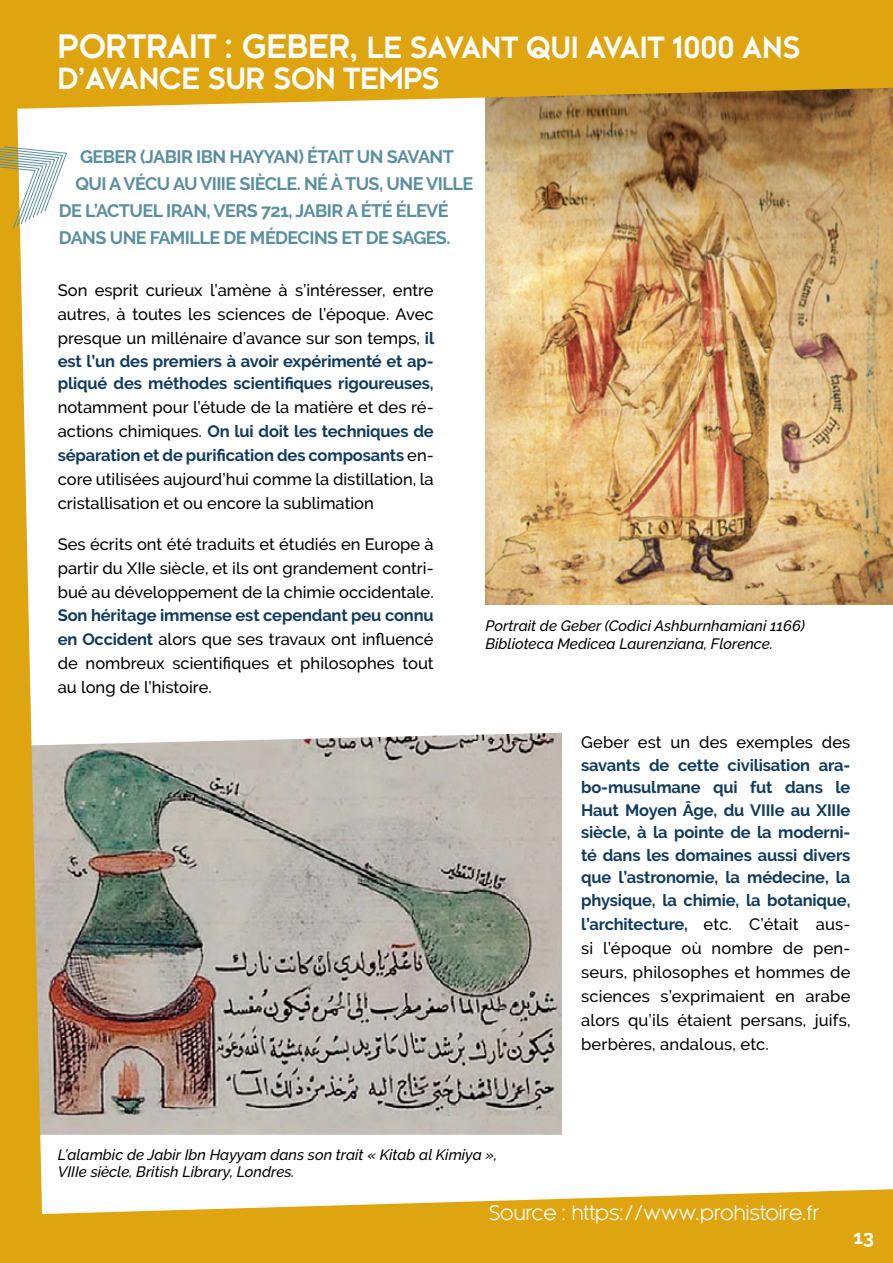
<style>
.page{position:relative;width:893px;height:1263px;background:#fff}
.page>*{position:absolute;margin:0;border:0;box-sizing:border-box;transform-origin:0 0}
.t1{font:700 28.5px/31.5px "Kessel 105";color:#fff}
.t2{font:19.5px "Kessel 105";color:#fff}
.t3{font:700 19.5px "Raleway";color:#fff}
.t4{font:700 18px "Raleway";letter-spacing:-.03em;color:#5a8f9f}
.t5{font:500 16.5px/24px "Raleway";color:#000;text-align:justify}
.t6{font:700 16.5px/22.5px "Raleway";letter-spacing:-.01em;color:#103b5e}
.t7{font:italic 500 15px/18px "Raleway";color:#000}
.s1{font-size:31.5px}
.s2{font-weight:700;color:#103b5e}
</style>
<div class="page">
<img style="left:43px;top:733px;width:519px;height:402px">
<img style="left:485px;top:109px;width:408px;height:495px">
<svg style="left:0;top:0;width:893px;height:109px;background:#daa319"></svg>
<svg style="left:0;top:81px;width:43px;height:1108px;fill:#dfa510"></svg>
<svg style="left:0;top:1189px;width:893px;height:74px;fill:#dfa510"></svg>
<svg style="left:0;top:146px;width:67px;height:84px"></svg>
<h1 class="t1" style="left:58px;top:31px;width:744px"><span class="s1">PORTRAIT : GEBER,</span> LE SAVANT QUI AVAIT 1000 ANS<br>D’AVANCE SUR SON TEMPS</h1>
<p class="t4" style="left:80px;top:147px;width:375px">GEBER (JABIR IBN HAYYAN) ÉTAIT UN SAVANT</p>
<p class="t4" style="left:75px;top:174px;width:399px">QUI A VÉCU AU VIIIE SIÈCLE. NÉ À TUS, UNE VILLE</p>
<p class="t4" style="left:59px;top:201px;width:391px">DE L’ACTUEL IRAN, VERS 721, JABIR A ÉTÉ ÉLEVÉ</p>
<p class="t4" style="left:59px;top:228px;width:393px">DANS UNE FAMILLE DE MÉDECINS ET DE SAGES.</p>
<p class="t5" style="left:58px;top:278px;width:378px">Son esprit curieux l’amène à s’intéresser, entre autres, à toutes les sciences de l’époque. Avec presque un millénaire d’avance sur son temps, <span class="s2">il</span></p>
<p class="t6" style="left:58px;top:350px;width:377px">est l’un des premiers à avoir expérimenté et ap&shy;pliqué des méthodes scientifiques rigoureuses,</p>
<p class="t5" style="left:58px;top:395px;width:377px">notamment pour l’étude de la matière et des ré&shy;actions chimiques. <span class="s2">On lui doit les techniques de séparation et de purification des composants</span> en&shy;core utilisées aujourd’hui comme la distillation, la cristallisation et ou encore la sublimation</p>
<p class="t5" style="left:58px;top:532px;width:377px">Ses écrits ont été traduits et étudiés en Europe à partir du XIIe siècle, et ils ont grandement contri&shy;bué au développement de la chimie occidentale.</p>
<p class="t5" style="left:58px;top:603px;width:377px"><span class="s2">Son héritage immense est cependant peu connu en Occident</span> alors que ses travaux ont influencé de nombreux scientifiques et philosophes tout au long de l’histoire.</p>
<p class="t7" style="left:485px;top:617px;width:321px">Portrait de Geber (Codici Ashburnhamiani 1166)<br>Biblioteca Medicea Laurenziana, Florence.</p>
<p class="t7" style="left:58px;top:1147px;width:441px;line-height:16.5px">L’alambic de Jabir Ibn Hayyam dans son trait « Kitab al Kimiya »,<br>VIIIe siècle, British Library, Londres.</p>
<p class="t5" style="left:581px;top:730px;width:271px">Geber est un des exemples des</p>
<p class="t6" style="left:581px;top:754px;width:271px;text-align:justify">savants de cette civilisation ara&shy;bo-musulmane qui fut dans le Haut Moyen Âge, du VIIIe au XIIIe siècle, à la pointe de la moderni&shy;té dans les domaines aussi divers que l’astronomie, la médecine, la physique, la chimie, la botanique,</p>
<p class="t5" style="left:581px;top:912px;width:271px"><span class="s2">l’architecture,</span> etc. C’était aus&shy;si l’époque où nombre de pen&shy;seurs, philosophes et hommes de sciences s’exprimaient en arabe alors qu’ils étaient persans, juifs, berbères, andalous, etc.</p>
<p class="t2" style="left:489px;top:1202px;width:332px">Source : https://www.prohistoire.fr</p>
<p class="t3" style="left:853px;top:1226px;width:22px">13</p>
</div>
